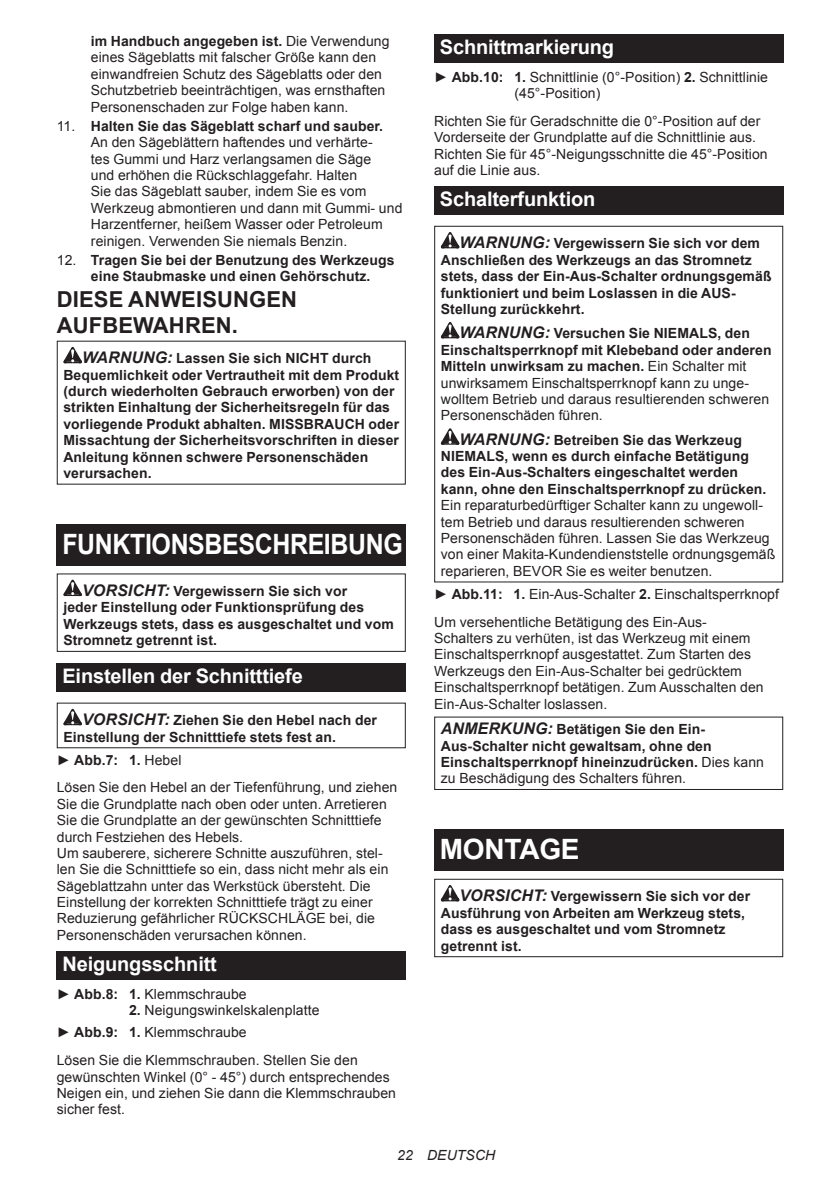
<style>
.page{position:relative;width:840px;height:1191px;background:#fff}
.page>*{position:absolute;margin:0;border:0;box-sizing:border-box;transform-origin:0 0}
.t1{font:700 28px "Arial";letter-spacing:-.015em;color:#fff;scale:.89 1}
.t2{font:700 28px "Arial";letter-spacing:-.015em;color:#fff}
.t3{font:700 22px/25.8px "Arial";letter-spacing:.005em;color:#231f20}
.t4{font:700 20px "Arial";letter-spacing:-.01em;color:#fff}
.t5{font:14px/16.4px "Arial";letter-spacing:.005em;color:#231f20}
.t6{font:700 14px/16.4px "Arial";letter-spacing:.005em;color:#231f20}
.t7{font:italic 14px "Arial";letter-spacing:.005em;color:#231f20}
.s1{font-weight:700}
.s2{font-weight:400}
.s3{font-style:italic;font-size:16px}
.s4{font-weight:700;font-style:italic;font-size:16px}
</style>
<div class="page">
<svg style="left:63px;top:347px;width:19px;height:16px"></svg>
<div style="left:57px;top:524px;width:348px;height:41px;background:#231f20"></div>
<svg style="left:63px;top:579px;width:19px;height:17px"></svg>
<div style="left:57px;top:573px;width:348px;height:79px;border:1px solid #231f20"></div>
<div style="left:57px;top:663px;width:348px;height:28px;background:#231f20"></div>
<svg style="left:63px;top:709px;width:19px;height:16px"></svg>
<div style="left:57px;top:951px;width:348px;height:28px;background:#231f20"></div>
<div style="left:434px;top:34px;width:348px;height:29px;background:#231f20"></div>
<div style="left:434px;top:186px;width:348px;height:29px;background:#231f20"></div>
<svg style="left:440px;top:232px;width:19px;height:16px"></svg>
<svg style="left:440px;top:322px;width:19px;height:16px"></svg>
<svg style="left:440px;top:428px;width:19px;height:17px"></svg>
<div style="left:434px;top:226px;width:348px;height:356px;border:1px solid #231f20"></div>
<div style="left:434px;top:716px;width:348px;height:74px;border:1px solid #231f20"></div>
<div style="left:434px;top:829px;width:348px;height:41px;background:#231f20"></div>
<svg style="left:440px;top:885px;width:19px;height:16px"></svg>
<div style="left:434px;top:878px;width:348px;height:79px;border:1px solid #231f20"></div>
<p class="t5" style="left:91px;top:33px;width:300px"><span class="s1">im Handbuch angegeben ist.</span> Die Verwendung eines Sägeblatts mit falscher Größe kann den einwandfreien Schutz des Sägeblatts oder den Schutzbetrieb beeinträchtigen, was ernsthaften Personenschaden zur Folge haben kann.</p>
<p class="t5" style="left:91px;top:118px;width:313px;text-indent:-34px">11. <span class="s1">Halten Sie das Sägeblatt scharf und sauber.<br></span>An den Sägeblättern haftendes und verhärte-<br>tes Gummi und Harz verlangsamen die Säge<br>und erhöhen die Rückschlaggefahr. Halten<br>Sie das Sägeblatt sauber, indem Sie es vom Werkzeug abmontieren und dann mit Gummi- und Harzentferner, heißem Wasser oder Petroleum reinigen. Verwenden Sie niemals Benzin.</p>
<p class="t6" style="left:91px;top:252px;width:305px;text-indent:-34px"><span class="s2">12.</span> Tragen Sie bei der Benutzung des Werkzeugs eine Staubmaske und einen Gehörschutz.</p>
<h2 class="t3" style="left:57px;top:287px;width:242px">DIESE ANWEISUNGEN<br>AUFBEWAHREN.</h2>
<p class="t6" style="left:63px;top:350px;width:337px;text-indent:19px"><span class="s3">WARNUNG:</span> Lassen Sie sich NICHT durch Bequemlichkeit oder Vertrautheit mit dem Produkt (durch wiederholten Gebrauch erworben) von der strikten Einhaltung der Sicherheitsregeln für das vorliegende Produkt abhalten. MISSBRAUCH oder Missachtung der Sicherheitsvorschriften in dieser Anleitung können schwere Personenschäden verursachen.</p>
<h1 class="t1" style="left:62px;top:525px;width:384px">FUNKTIONSBESCHREIBUNG</h1>
<p class="t6" style="left:63px;top:583px;width:332px;text-indent:19px"><span class="s3">VORSICHT:</span> Vergewissern Sie sich vor<br>jeder Einstellung oder Funktionsprüfung des Werkzeugs stets, dass es ausgeschaltet und vom Stromnetz getrennt ist.</p>
<h3 class="t4" style="left:62px;top:663px;width:242px">Einstellen der Schnitttiefe</h3>
<p class="t6" style="left:63px;top:712px;width:315px;text-indent:19px"><span class="s3">VORSICHT:</span> Ziehen Sie den Hebel nach der<br>Einstellung der Schnitttiefe stets fest an.</p>
<p class="t5" style="left:57px;top:746px;width:342px;line-height:27.8px">► <span class="s1">Abb.7: 1.</span> Hebel<br>Lösen Sie den Hebel an der Tiefenführung, und ziehen</p>
<p class="t5" style="left:57px;top:796px;width:333px">Sie die Grundplatte nach oben oder unten. Arretieren Sie die Grundplatte an der gewünschten Schnitttiefe durch Festziehen des Hebels.<br>Um sauberere, sicherere Schnitte auszuführen, stel&shy;len Sie die Schnitttiefe so ein, dass nicht mehr als ein Sägeblattzahn unter das Werkstück übersteht. Die Einstellung der korrekten Schnitttiefe trägt zu einer Reduzierung gefährlicher RÜCKSCHLÄGE bei, die Personenschäden verursachen können.</p>
<h3 class="t4" style="left:62px;top:950px;width:156px">Neigungsschnitt</h3>
<p class="t5" style="left:57px;top:986px;width:191px">► <span class="s1">Abb.8: 1.</span> Klemmschraube</p>
<p class="t5" style="left:57px;top:999px;width:264px;line-height:22px;text-indent:72px"><span class="s1">2.</span> Neigungswinkelskalenplatte ► <span class="s1">Abb.9: 1.</span> Klemmschraube</p>
<p class="t5" style="left:57px;top:1052px;width:340px">Lösen Sie die Klemmschrauben. Stellen Sie den gewünschten Winkel (0° - 45°) durch entsprechendes Neigen ein, und ziehen Sie dann die Klemmschrauben sicher fest.</p>
<h3 class="t4" style="left:439px;top:34px;width:176px">Schnittmarkierung</h3>
<p class="t5" style="left:514px;top:69px;width:255px;text-indent:-80px">► <span class="s1">Abb.10: 1.</span> Schnittlinie (0°-Position) <span class="s1">2.</span> Schnittlinie (45°-Position)</p>
<p class="t5" style="left:434px;top:113px;width:335px">Richten Sie für Geradschnitte die 0°-Position auf der Vorderseite der Grundplatte auf die Schnittlinie aus.<br>Richten Sie für 45°-Neigungsschnitte die 45°-Position auf die Linie aus.</p>
<h3 class="t4" style="left:439px;top:186px;width:157px">Schalterfunktion</h3>
<p class="t6" style="left:440px;top:236px;width:332px;text-indent:19px"><span class="s3">WARNUNG:</span> Vergewissern Sie sich vor dem Anschließen des Werkzeugs an das Stromnetz stets, dass der Ein-Aus-Schalter ordnungsgemäß funktioniert und beim Loslassen in die AUS-Stellung zurückkehrt.</p>
<p class="t5" style="left:440px;top:325px;width:332px;text-indent:19px"><span class="s4">WARNUNG:</span> <span class="s1">Versuchen Sie NIEMALS, den Einschaltsperrknopf mit Klebeband oder anderen Mitteln unwirksam zu machen.</span> Ein Schalter mit unwirksamem Einschaltsperrknopf kann zu unge&shy;wolltem Betrieb und daraus resultierenden schweren Personenschäden führen.</p>
<p class="t6" style="left:440px;top:432px;width:327px;text-indent:19px"><span class="s3">WARNUNG:</span> Betreiben Sie das Werkzeug NIEMALS, wenn es durch einfache Betätigung des Ein-Aus-Schalters eingeschaltet werden kann, ohne den Einschaltsperrknopf zu drücken.</p>
<p class="t5" style="left:440px;top:497px;width:336px">Ein reparaturbedürftiger Schalter kann zu ungewoll&shy;tem Betrieb und daraus resultierenden schweren Personenschäden führen. Lassen Sie das Werkzeug von einer Makita-Kundendienststelle ordnungsgemäß reparieren, BEVOR Sie es weiter benutzen.</p>
<p class="t5" style="left:434px;top:580px;width:346px;line-height:27.8px">► <span class="s1">Abb.11: 1.</span> Ein-Aus-Schalter <span class="s1">2.</span> Einschaltsperrknopf<br>Um versehentliche Betätigung des Ein-Aus-</p>
<p class="t5" style="left:434px;top:630px;width:331px">Schalters zu verhüten, ist das Werkzeug mit einem Einschaltsperrknopf ausgestattet. Zum Starten des Werkzeugs den Ein-Aus-Schalter bei gedrücktem Einschaltsperrknopf betätigen. Zum Ausschalten den Ein-Aus-Schalter loslassen.</p>
<p class="t6" style="left:440px;top:721px;width:324px"><span class="s3">ANMERKUNG:</span> Betätigen Sie den Ein-Aus-Schalter nicht gewaltsam, ohne den Einschaltsperrknopf hineinzudrücken. <span class="s2">Dies kann zu Beschädigung des Schalters führen.</span></p>
<h1 class="t2" style="left:439px;top:831px;width:141px">MONTAGE</h1>
<p class="t6" style="left:440px;top:888px;width:310px;text-indent:19px"><span class="s3">VORSICHT:</span> Vergewissern Sie sich vor der Ausführung von Arbeiten am Werkzeug stets, dass es ausgeschaltet und vom Stromnetz getrennt ist.</p>
<p class="t7" style="left:397px;top:1146px;width:99px">22 DEUTSCH</p>
</div>
